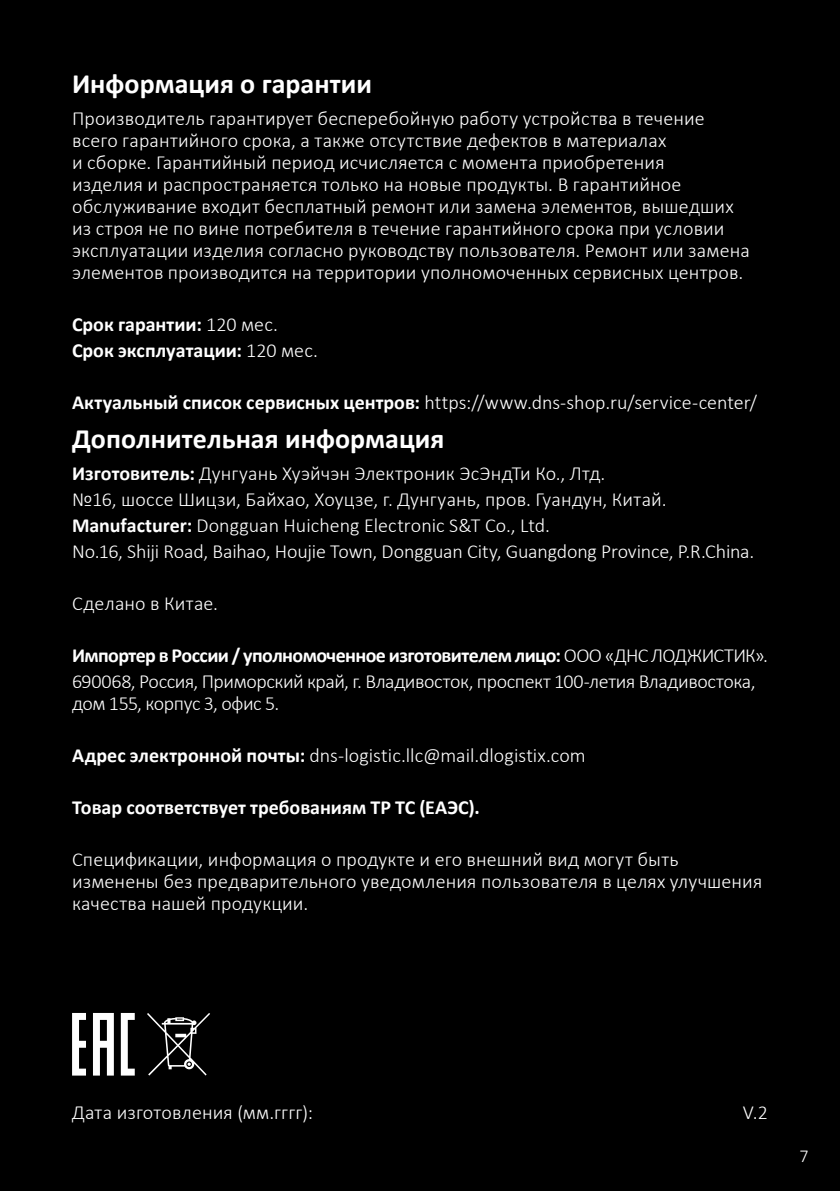
<style>
.page{position:relative;width:840px;height:1191px;background:#fff}
.page>*{position:absolute;margin:0;border:0;box-sizing:border-box;transform-origin:0 0}
.Заголовок{font:700 28px "Calibri";color:#fff}
.t1{font:300 20px/22px "Calibri";letter-spacing:.005em;color:#fff}
.t2{font:300 20px/22px "Calibri";letter-spacing:-.02em;color:#fff}
.t3{font:700 20px "Calibri";letter-spacing:-.005em;color:#fff}
.t4{font:700 20px "Calibri";letter-spacing:-.03em;color:#fff}
.t5{font:300 18px "Calibri";color:#fff}
.s1{font-weight:300}
.s2{font-weight:700}
</style>
<div class="page">
<div style="left:0;top:0;width:839px;height:1191px;background:#000"></div>
<svg style="left:147px;top:1013px;width:63px;height:62px"></svg>
<svg style="left:72px;top:1013px;width:63px;height:62px"></svg>
<p class="Заголовок" style="left:72px;top:64px;width:301px">Информация о гарантии</p>
<p class="t1" style="left:72px;top:107px;width:678px">Производитель гарантирует бесперебойную работу устройства в течение всего гарантийного срока, а также отсутствие дефектов в материалах<br>и сборке. Гарантийный период исчисляется с момента приобретения<br>изделия и распространяется только на новые продукты. В гарантийное обслуживание входит бесплатный ремонт или замена элементов, вышедших из строя не по вине потребителя в течение гарантийного срока при условии эксплуатации изделия согласно руководству пользователя. Ремонт или замена элементов производится на территории уполномоченных сервисных центров.</p>
<p class="t3" style="left:72px;top:310px;width:207px">Срок гарантии: <span class="s1">120 мес.</span></p>
<p class="t3" style="left:72px;top:336px;width:247px">Срок эксплуатации: <span class="s1">120 мес.</span></p>
<p class="t1" style="left:72px;top:391px;width:686px"><span class="s2">Актуальный список сервисных центров:</span> https://www.dns-shop.ru/service-center/</p>
<p class="Заголовок" style="left:72px;top:419px;width:373px">Дополнительная информация</p>
<p class="t1" style="left:72px;top:462px;width:534px"><span class="s2">Изготовитель:</span> Дунгуань Хуэйчэн Электроник ЭсЭндТи Ко., Лтд.</p>
<p class="t1" style="left:72px;top:488px;width:595px">№16, шоссе Шицзи, Байхао, Хоуцзе, г. Дунгуань, пров. Гуандун, Китай.</p>
<p class="t1" style="left:72px;top:514px;width:479px"><span class="s2">Manufacturer:</span> Dongguan Huicheng Electronic S&amp;T Co., Ltd.</p>
<p class="t1" style="left:72px;top:540px;width:683px">No.16, Shiji Road, Baihao, Houjie Town, Dongguan City, Guangdong Province, P.R.China.</p>
<p class="t1" style="left:72px;top:592px;width:147px">Сделано в Китае.</p>
<p class="t4" style="left:72px;top:641px;width:697px">Импортер в России / уполномоченное изготовителем лицо: <span class="s1">ООО «ДНС ЛОДЖИСТИК».</span></p>
<p class="t2" style="left:72px;top:670px;width:684px">690068, Россия, Приморский край, г. Владивосток, проспект 100-летия Владивостока, дом 155, корпус 3, офис 5.</p>
<p class="t1" style="left:72px;top:744px;width:515px"><span class="s2">Адрес электронной почты:</span> dns-logistic.llc@mail.dlogistix.com</p>
<p class="t3" style="left:72px;top:793px;width:409px">Товар соответствует требованиям ТР ТС (ЕАЭС).</p>
<p class="t1" style="left:72px;top:848px;width:691px">Спецификации, информация о продукте и его внешний вид могут быть изменены без предварительного уведомления пользователя в целях улучшения качества нашей продукции.</p>
<p class="t1" style="left:72px;top:1101px;width:242px">Дата изготовления (мм.гггг):</p>
<p class="t1" style="left:742px;top:1101px;width:26px">V.2</p>
<p class="t5" style="left:798px;top:1144px;width:11px">7</p>
</div>
